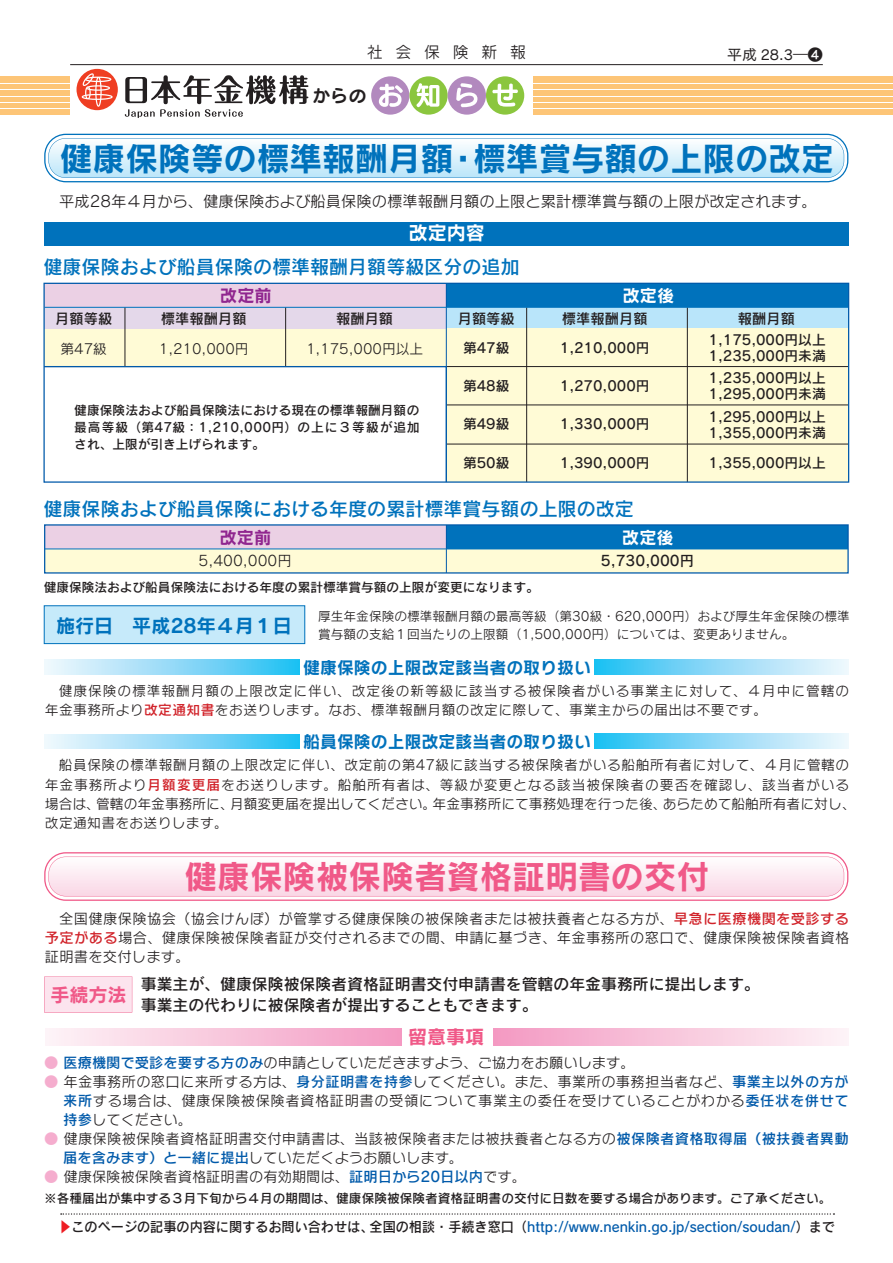
<style>
.page{position:relative;width:893px;height:1263px;background:#fff}
.page>*{position:absolute;margin:0;border:0;box-sizing:border-box;transform-origin:0 0}
.t1{font:32.85px "Rodin Pro B";color:#0072bc}
.t2{font:32.85px "Rodin Pro B";color:#f05988}
.t3{font:19.05px "Rodin Pro DB";color:#0072bc}
.t4{font:19.05px "Rodin Pro B";color:#0072bc}
.t5{font:19.05px "Rodin Pro B";color:#f05988}
.t6{font:19.05px "Rodin Pro B";color:#fff}
.t7{font:17.1px "Rodin Pro B";color:#90268f}
.t8{font:17.1px "Rodin Pro B";color:#fff}
.t9{font:16.95px "Rodin NTLG Pro B";color:#0072bc}
.t10{font:16.95px "Seurat Pro B";color:#231f20}
.t11{font:15.9px/21.1px "Rodin Pro DB";color:#231f20}
.t12{font:15.9px "Rodin Pro M";letter-spacing:.8em;color:#231f20}
.t13{font:15.3px "Rodin NTLG Pro M";color:#231f20}
.t14{font:14.85px "Cezanne Pro M";color:#231f20}
.t15{font:14.25px/19px "Rodin NTLG Pro M";letter-spacing:.02em;color:#231f20;text-align:justify}
.t16{font:14.25px "Rodin NTLG Pro M";color:#231f20}
.t17{font:14.25px "Rodin Pro DB";color:#231f20}
.t18{font:14.25px "Rodin Pro M";color:#231f20}
.t19{font:13.8px/19px "Rodin NTLG Pro M";letter-spacing:.04em;color:#231f20}
.t20{font:13.8px/16px "Rodin Pro DB";color:#231f20}
.t21{font:13.8px/19px "Rodin NTLG Pro M";letter-spacing:.065em;color:#231f20}
.t22{font:13.8px "Rodin Pro DB";color:#015aaa;scale:.95 1}
.t23{font:13.8px "Rodin Pro M";color:#231f20}
.t24{font:12.75px/17.1px "Rodin Pro DB";color:#231f20;text-align:justify}
.t25{font:12.75px/18.1px "Rodin Pro M";color:#231f20}
.t26{font:12.75px "Rodin NTLG Pro DB";color:#231f20}
.s1{font-family:"Rodin NTLG Pro DB";color:#d1232a}
.s2{color:#f5adce}
.s3{font-family:"Rodin NTLG Pro DB";color:#015aaa}
.s4{color:#ee1d23}
.s5{color:#231f20}
</style>
<div class="page">
<div style="left:0;top:77px;width:893px;height:38px;background:#fdc577"></div>
<hr style="left:0;top:83px;width:893px;height:1px;background:#fff">
<hr style="left:0;top:89px;width:893px;height:1px;background:#fff">
<hr style="left:0;top:96px;width:893px;height:1px;background:#fff">
<hr style="left:0;top:102px;width:893px;height:1px;background:#fff">
<hr style="left:0;top:109px;width:893px;height:1px;background:#fff">
<div style="left:70px;top:64px;width:462px;height:56px;background:#fff"></div>
<div style="left:77px;top:69px;width:41px;height:41px;background:#ef3e22;border-radius:50%"></div>
<svg style="left:82px;top:73px;width:31px;height:34px"></svg>
<div style="left:371px;top:76px;width:38px;height:39px;background:#b289be;border-radius:50%"></div>
<div style="left:409px;top:76px;width:39px;height:39px;background:#8bc63e;border-radius:50%"></div>
<div style="left:448px;top:76px;width:38px;height:39px;background:#b289be;border-radius:50%"></div>
<div style="left:486px;top:76px;width:38px;height:39px;background:#8bc63e;border-radius:50%"></div>
<svg style="left:125px;top:65px;width:244px;height:53px"></svg>
<svg style="left:379px;top:83px;width:24px;height:24px"></svg>
<svg style="left:416px;top:83px;width:23px;height:24px"></svg>
<svg style="left:456px;top:83px;width:21px;height:24px"></svg>
<svg style="left:492px;top:83px;width:26px;height:24px"></svg>
<div style="left:45px;top:549px;width:803px;height:24px;background:#fffbd6"></div>
<div style="left:446px;top:525px;width:402px;height:24px;background:#0072bc"></div>
<div style="left:45px;top:525px;width:401px;height:24px;background:#ebd0e4"></div>
<svg style="left:44px;top:134px;width:804px;height:48px"></svg>
<svg style="left:44px;top:852px;width:804px;height:49px"></svg>
<svg style="left:45px;top:660px;width:254px;height:14px;background:#8fdaf7"></svg>
<svg style="left:45px;top:734px;width:254px;height:15px;background:#8fdaf7"></svg>
<div style="left:46px;top:1029px;width:355px;height:16px;background:linear-gradient(to right,#fdf3f7,#f39ac2)"></div>
<div style="left:494px;top:1029px;width:355px;height:17px;background:linear-gradient(to right,#f39ac2,#fdf3f7)"></div>
<svg style="left:594px;top:659px;width:255px;height:15px;background:#8ddaf7"></svg>
<svg style="left:594px;top:734px;width:255px;height:14px;background:#8ddaf7"></svg>
<div style="left:44px;top:222px;width:804px;height:23px;background:#0072bc"></div>
<hr style="left:446px;top:525px;width:1px;height:48px;background:#015aaa">
<hr style="left:45px;top:549px;width:803px;height:1px;background:#0072bc">
<div style="left:44px;top:606px;width:261px;height:38px;background:#c6eafa"></div>
<div style="left:44px;top:605px;width:261px;height:39px;border:1px solid #0072bc"></div>
<div style="left:44px;top:976px;width:88px;height:36px;background:#fce4ee"></div>
<svg style="left:43px;top:282px;width:807px;height:201px"></svg>
<hr style="left:70px;top:64px;width:753px;height:1px;background:#231f20">
<svg style="left:61px;top:1213px;width:773px;height:2px"></svg>
<p class="t12" style="left:367px;top:42px;width:161px">社会保険新報</p>
<p class="t14" style="left:727px;top:45px;width:97px">平成 28.3―❹</p>
<p class="t10" style="left:313px;top:84px;width:55px">からの</p>
<h1 class="t1" style="left:60px;top:136px;width:776px">健康保険等の標準報酬月額・標準賞与額の上限の改定</h1>
<p class="t13" style="left:59px;top:191px;width:759px">平成28年４月から、健康保険および船員保険の標準報酬月額の上限と累計標準賞与額の上限が改定されます。</p>
<h2 class="t6" style="left:409px;top:220px;width:78px">改定内容</h2>
<h2 class="t3" style="left:44px;top:255px;width:478px">健康保険および船員保険の標準報酬月額等級区分の追加</h2>
<p class="t7" style="left:220px;top:284px;width:53px">改定前</p>
<p class="t8" style="left:623px;top:284px;width:53px">改定後</p>
<p class="t17" style="left:55px;top:309px;width:59px">月額等級</p>
<p class="t17" style="left:161px;top:309px;width:87px">標準報酬月額</p>
<p class="t17" style="left:336px;top:309px;width:59px">報酬月額</p>
<p class="t17" style="left:458px;top:309px;width:59px">月額等級</p>
<p class="t17" style="left:562px;top:309px;width:87px">標準報酬月額</p>
<p class="t17" style="left:738px;top:309px;width:59px">報酬月額</p>
<p class="t23" style="left:61px;top:340px;width:48px">第47級</p>
<p class="t23" style="left:159px;top:340px;width:91px">1,210,000円</p>
<p class="t23" style="left:306px;top:340px;width:119px">1,175,000円以上</p>
<p class="t20" style="left:463px;top:340px;width:48px">第47級</p>
<p class="t20" style="left:560px;top:340px;width:91px">1,210,000円</p>
<p class="t20" style="left:709px;top:331px;width:119px">1,175,000円以上<br>1,235,000円未満</p>
<p class="t20" style="left:463px;top:377px;width:48px">第48級</p>
<p class="t20" style="left:560px;top:377px;width:91px">1,270,000円</p>
<p class="t20" style="left:709px;top:369px;width:119px">1,235,000円以上<br>1,295,000円未満</p>
<p class="t20" style="left:463px;top:415px;width:48px">第49級</p>
<p class="t20" style="left:560px;top:415px;width:91px">1,330,000円</p>
<p class="t20" style="left:709px;top:408px;width:119px">1,295,000円以上<br>1,355,000円未満</p>
<p class="t20" style="left:463px;top:454px;width:48px">第50級</p>
<p class="t20" style="left:560px;top:454px;width:91px">1,390,000円</p>
<p class="t20" style="left:709px;top:454px;width:119px">1,355,000円以上</p>
<p class="t24" style="left:74px;top:401px;width:347px">健康保険法および船員保険法における現在の標準報酬月額の最高等級（第47級：1,210,000円）の上に３等級が追加され、上限が引き上げられます。</p>
<h2 class="t3" style="left:44px;top:496px;width:592px">健康保険および船員保険における年度の累計標準賞与額の上限の改定</h2>
<p class="t7" style="left:220px;top:526px;width:53px">改定前</p>
<p class="t8" style="left:622px;top:526px;width:53px">改定後</p>
<p class="t18" style="left:199px;top:552px;width:95px">5,400,000円</p>
<p class="t17" style="left:601px;top:551px;width:95px">5,730,000円</p>
<p class="t24" style="left:44px;top:578px;width:497px">健康保険法および船員保険法における年度の累計標準賞与額の上限が変更になります。</p>
<p class="t25" style="left:318px;top:606px;width:533px">厚生年金保険の標準報酬月額の最高等級（第30級・620,000円）および厚生年金保険の標準賞与額の支給１回当たりの上限額（1,500,000円）については、変更ありません。</p>
<h2 class="t4" style="left:56px;top:613px;width:237px">施行日　平成28年４月１日</h2>
<p class="t9" style="left:303px;top:656px;width:289px">健康保険の上限改定該当者の取り扱い</p>
<p class="t21" style="left:45px;top:681px;width:806px;text-indent:14px">健康保険の標準報酬月額の上限改定に伴い、改定後の新等級に該当する被保険者がいる事業主に対して、４月中に管轄の年金事務所より<span class="s1">改定通知書</span>をお送りします。なお、標準報酬月額の改定に際して、事業主からの届出は不要です。</p>
<p class="t9" style="left:303px;top:730px;width:289px">船員保険の上限改定該当者の取り扱い</p>
<p class="t19" style="left:45px;top:755px;width:813px;text-indent:14px">船員保険の標準報酬月額の上限改定に伴い、改定前の第47級に該当する被保険者がいる船舶所有者に対して、４月に管轄の年金事務所より<span class="s1">月額変更届</span>をお送りします。船舶所有者は、等級が変更となる該当被保険者の要否を確認し、該当者がいる場合は、管轄の年金事務所に、月額変更届を提出してください。年金事務所にて事務処理を行った後、あらためて船舶所有者に対し、改定通知書をお送りします。</p>
<h1 class="t2" style="left:184px;top:855px;width:526px">健康保険被保険者資格証明書の交付</h1>
<p class="t15" style="left:45px;top:909px;width:806px;text-indent:14px">全国健康保険協会（協会けんぽ）が管掌する健康保険の被保険者または被扶養者となる方が、<span class="s1">早急に医療機関を受診する予定がある</span>場合、健康保険被保険者証が交付されるまでの間、申請に基づき、年金事務所の窓口で、健康保険被保険者資格証明書を交付します。</p>
<h2 class="t5" style="left:50px;top:982px;width:78px">手続方法</h2>
<p class="t11" style="left:141px;top:973px;width:620px">事業主が、健康保険被保険者資格証明書交付申請書を管轄の年金事務所に提出します。事業主の代わりに被保険者が提出することもできます。</p>
<h2 class="t5" style="left:408px;top:1024px;width:78px">留意事項</h2>
<p class="t16" style="left:44px;top:1053px;width:592px"><span class="s2">●</span> <span class="s3">医療機関で受診を要する方のみ</span>の申請としていただきますよう、ご協力をお願いします。</p>
<p class="t15" style="left:63px;top:1072px;width:787px;text-indent:-19px"><span class="s2">●</span> 年金事務所の窓口に来所する方は、<span class="s3">身分証明書を持参</span>してください。また、事業所の事務担当者など、<span class="s3">事業主以外の方が来所</span>する場合は、健康保険被保険者資格証明書の受領について事業主の委任を受けていることがわかる<span class="s3">委任状を併せて持参</span>してください。</p>
<p class="t15" style="left:63px;top:1129px;width:787px;text-indent:-19px"><span class="s2">●</span> 健康保険被保険者資格証明書交付申請書は、当該被保険者または被扶養者となる方の<span class="s3">被保険者資格取得届（被扶養者異動届を含みます）と一緒に提出</span>していただくようお願いします。</p>
<p class="t16" style="left:44px;top:1168px;width:483px"><span class="s2">●</span> 健康保険被保険者資格証明書の有効期間は、<span class="s3">証明日から20日以内</span>です。</p>
<p class="t26" style="left:44px;top:1190px;width:789px">※各種届出が集中する３月下旬から４月の期間は、健康保険被保険者資格証明書の交付に日数を要する場合があります。ご了承ください。</p>
<p class="t22" style="left:59px;top:1218px;width:819px"><span class="s4">▶</span><span class="s5">このページの記事の内容に関するお問い合わせは、全国の相談・手続き窓口（</span>http://www.nenkin.go.jp/section/soudan/<span class="s5">）まで</span></p>
</div>
